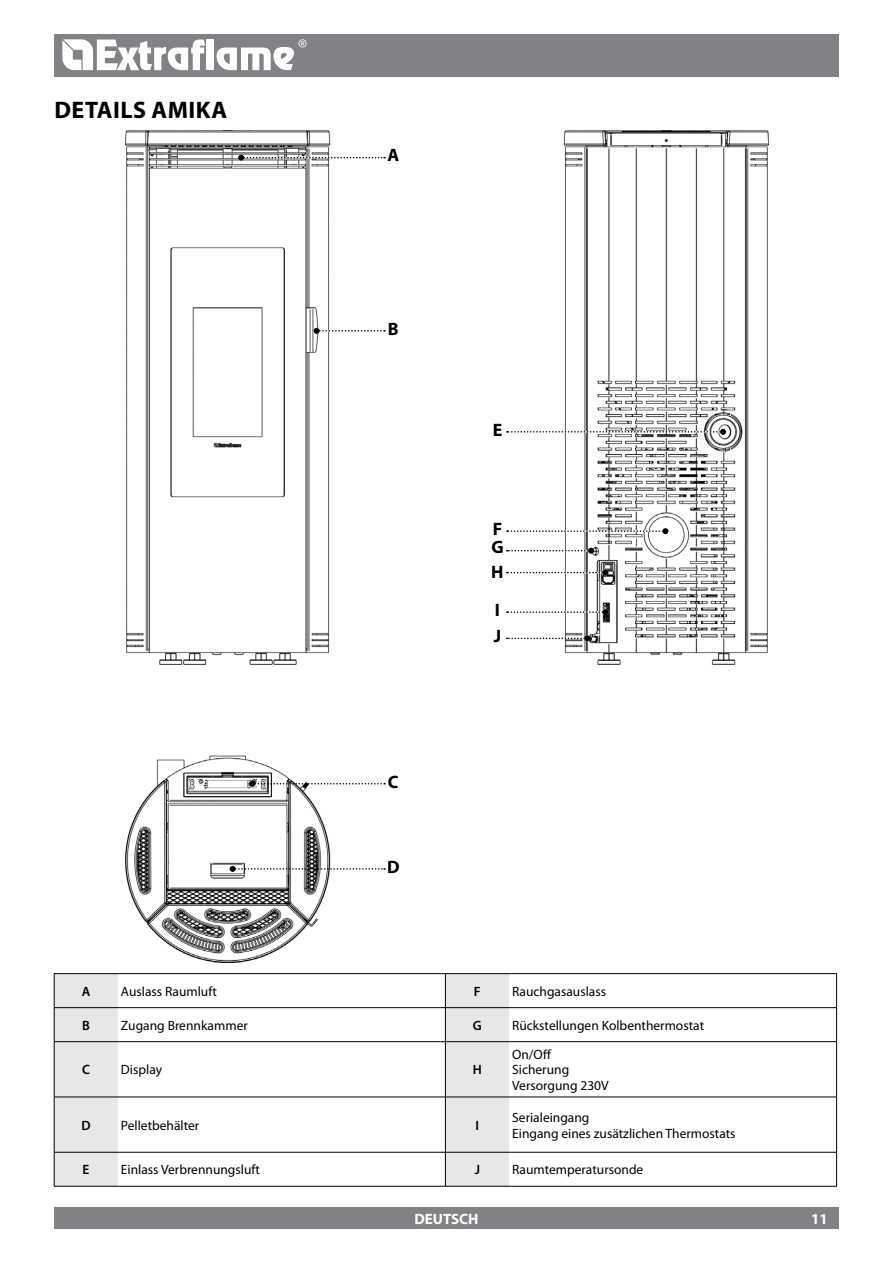
<style>
.page{position:relative;width:893px;height:1263px;background:#fff}
.page>*{position:absolute;margin:0;border:0;box-sizing:border-box;transform-origin:0 0}
.t1{font:700 24px "Myriad Pro";letter-spacing:.02em;color:#000}
.t2{font:700 18px/18.5px "Myriad Pro";color:#000}
.t3{font:700 15px "Myriad Pro";color:#fff}
.t4{font:13.5px/15.8px "Myriad Pro";color:#000}
.t5{font:600 13.5px "Myriad Pro";color:#000}
</style>
<div class="page">
<img style="left:125px;top:131px;width:644px;height:831px">
<svg style="left:238px;top:155px;width:147px;height:6px"></svg>
<svg style="left:314px;top:328px;width:71px;height:6px"></svg>
<svg style="left:249px;top:781px;width:136px;height:6px"></svg>
<svg style="left:230px;top:866px;width:155px;height:6px"></svg>
<svg style="left:507px;top:429px;width:219px;height:6px"></svg>
<svg style="left:507px;top:528px;width:161px;height:6px"></svg>
<svg style="left:507px;top:570px;width:101px;height:6px"></svg>
<svg style="left:507px;top:548px;width:87px;height:6px"></svg>
<svg style="left:507px;top:609px;width:101px;height:6px"></svg>
<svg style="left:507px;top:635px;width:83px;height:6px"></svg>
<div style="left:54px;top:34px;width:785px;height:43px;background:#808285"></div>
<div style="left:54px;top:1208px;width:785px;height:21px;background:#808285"></div>
<svg style="left:62px;top:39px;width:143px;height:31px"></svg>
<div style="left:207px;top:40px;width:7px;height:30px;background:#fff"></div>
<svg style="left:216px;top:39px;width:90px;height:31px"></svg>
<svg style="left:55px;top:974px;width:454px;height:212px"></svg>
<hr style="left:54px;top:973px;width:64px;height:1px;background:#000">
<hr style="left:54px;top:974px;width:1px;height:33px;background:#000">
<hr style="left:118px;top:973px;width:327px;height:1px;background:#000">
<hr style="left:445px;top:973px;width:64px;height:1px;background:#000">
<hr style="left:445px;top:974px;width:1px;height:33px;background:#000">
<hr style="left:509px;top:973px;width:328px;height:1px;background:#000">
<hr style="left:836px;top:974px;width:1px;height:33px;background:#000">
<hr style="left:54px;top:1007px;width:64px;height:1px;background:#000">
<hr style="left:54px;top:1008px;width:1px;height:33px;background:#000">
<hr style="left:118px;top:1007px;width:327px;height:1px;background:#000">
<hr style="left:445px;top:1007px;width:64px;height:1px;background:#000">
<hr style="left:445px;top:1008px;width:1px;height:33px;background:#000">
<hr style="left:509px;top:1007px;width:328px;height:1px;background:#000">
<hr style="left:836px;top:1008px;width:1px;height:33px;background:#000">
<hr style="left:54px;top:1041px;width:64px;height:1px;background:#000">
<hr style="left:54px;top:1042px;width:1px;height:55px;background:#000">
<hr style="left:118px;top:1041px;width:327px;height:1px;background:#000">
<hr style="left:445px;top:1041px;width:64px;height:1px;background:#000">
<hr style="left:445px;top:1042px;width:1px;height:55px;background:#000">
<hr style="left:509px;top:1041px;width:328px;height:1px;background:#000">
<hr style="left:836px;top:1042px;width:1px;height:55px;background:#000">
<hr style="left:54px;top:1097px;width:64px;height:1px;background:#000">
<hr style="left:54px;top:1097px;width:1px;height:55px;background:#000">
<hr style="left:118px;top:1097px;width:327px;height:1px;background:#000">
<hr style="left:445px;top:1097px;width:64px;height:1px;background:#000">
<hr style="left:445px;top:1097px;width:1px;height:55px;background:#000">
<hr style="left:509px;top:1097px;width:328px;height:1px;background:#000">
<hr style="left:836px;top:1097px;width:1px;height:55px;background:#000">
<hr style="left:54px;top:1152px;width:64px;height:1px;background:#000">
<hr style="left:54px;top:1152px;width:1px;height:34px;background:#000">
<hr style="left:118px;top:1152px;width:327px;height:1px;background:#000">
<hr style="left:445px;top:1152px;width:64px;height:1px;background:#000">
<hr style="left:445px;top:1152px;width:1px;height:34px;background:#000">
<hr style="left:509px;top:1152px;width:328px;height:1px;background:#000">
<hr style="left:836px;top:1152px;width:1px;height:34px;background:#000">
<hr style="left:54px;top:1186px;width:64px;height:1px;background:#000">
<hr style="left:118px;top:1186px;width:327px;height:1px;background:#000">
<hr style="left:445px;top:1186px;width:64px;height:1px;background:#000">
<hr style="left:509px;top:1186px;width:328px;height:1px;background:#000">
<h1 class="t1" style="left:54px;top:94px;width:174px">DETAI LS AMIKA</h1>
<h2 class="t2" style="left:387px;top:145px;width:13px">A</h2>
<h2 class="t2" style="left:388px;top:319px;width:12px">B</h2>
<h2 class="t2" style="left:388px;top:772px;width:12px">C</h2>
<h2 class="t2" style="left:387px;top:857px;width:14px">D</h2>
<h2 class="t2" style="left:493px;top:420px;width:11px">E</h2>
<h2 class="t2" style="left:491px;top:519px;width:14px">F<br>G</h2>
<h2 class="t2" style="left:491px;top:553px;width:14px;line-height:37.5px">H<br>I</h2>
<h2 class="t2" style="left:494px;top:626px;width:9px">J</h2>
<p class="t5" style="left:82px;top:982px;width:10px">A</p>
<p class="t4" style="left:121px;top:983px;width:97px">Auslass Raumluft</p>
<p class="t5" style="left:474px;top:982px;width:8px">F</p>
<p class="t4" style="left:512px;top:983px;width:95px">Rauchgasauslass</p>
<p class="t5" style="left:82px;top:1016px;width:9px">B</p>
<p class="t4" style="left:121px;top:1017px;width:128px">Zugang Brennkammer</p>
<p class="t5" style="left:473px;top:1016px;width:10px">G</p>
<p class="t4" style="left:512px;top:1017px;width:193px">Rückstellungen Kolbenthermostat</p>
<p class="t5" style="left:82px;top:1061px;width:9px">C</p>
<p class="t4" style="left:121px;top:1062px;width:43px">Display</p>
<p class="t5" style="left:473px;top:1061px;width:11px">H</p>
<p class="t4" style="left:512px;top:1046px;width:98px">On/Off<br>Sicherung<br>Versorgung 230V</p>
<p class="t5" style="left:81px;top:1116px;width:11px">D</p>
<p class="t4" style="left:121px;top:1117px;width:80px">Pelletbehälter</p>
<p class="t5" style="left:475px;top:1116px;width:5px">I</p>
<p class="t4" style="left:512px;top:1109px;width:225px">Serialeingang<br>Eingang eines zusätzlichen Thermostats</p>
<p class="t5" style="left:83px;top:1161px;width:8px">E</p>
<p class="t4" style="left:121px;top:1162px;width:141px">Einlass Verbrennungsluft</p>
<p class="t5" style="left:475px;top:1161px;width:7px">J</p>
<p class="t4" style="left:512px;top:1162px;width:133px">Raumtemperatursonde</p>
<p class="t3" style="left:414px;top:1209px;width:66px">DEUTSCH</p>
<p class="t3" style="left:811px;top:1209px;width:18px">11</p>
</div>
